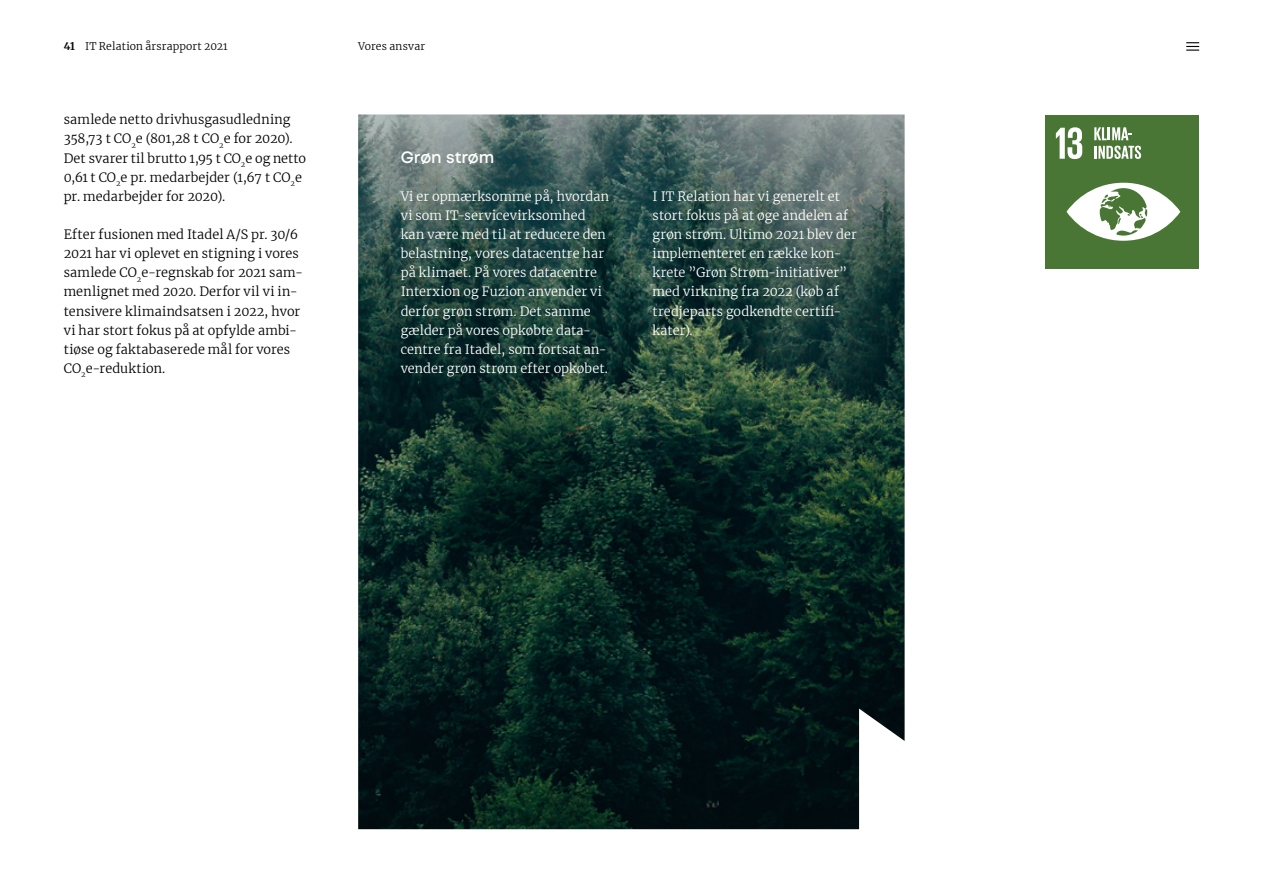
<style>
.page{position:relative;width:1263px;height:893px;background:#fff}
.page>*{position:absolute;margin:0;border:0;box-sizing:border-box;transform-origin:0 0}
.t1{font:600 16.5px "Mont";color:#fff}
.t2{font:300 12.75px/19.2px "Merriweather";letter-spacing:.005em;color:#fff}
.t3{font:300 12.75px/19px "Merriweather";letter-spacing:.005em;color:#000}
.t4{font:300 10.5px "Merriweather";letter-spacing:.015em;color:#000}
.s1{font-weight:700}
</style>
<div class="page">
<img style="left:358px;top:114px;width:546px;height:715px">
<div style="left:1045px;top:115px;width:154px;height:154px;background:#4a7635"></div>
<svg style="left:1056px;top:127px;width:26px;height:32px"></svg>
<svg style="left:1066px;top:183px;width:114px;height:58px"></svg>
<svg style="left:1094px;top:127px;width:38px;height:13px"></svg>
<svg style="left:1094px;top:146px;width:47px;height:13px"></svg>
<svg style="left:1186px;top:42px;width:13px;height:9px"></svg>
<p class="t4" style="left:64px;top:39px;width:165px"><span class="s1">41</span> IT Relation årsrapport 2021</p>
<p class="t4" style="left:358px;top:39px;width:69px">Vores ansvar</p>
<p class="t3" style="left:64px;top:110px;width:244px">samlede netto drivhusgasudledning 358,73 t CO<sub>2</sub>e (801,28 t CO<sub>2</sub>e for 2020).<br>Det svarer til brutto 1,95 t CO<sub>2</sub>e og netto 0,61 t CO<sub>2</sub>e pr. medarbejder (1,67 t CO<sub>2</sub>e pr. medarbejder for 2020).</p>
<p class="t3" style="left:64px;top:225px;width:241px">Efter fusionen med Itadel A/S pr. 30/6<br>2021 har vi oplevet en stigning i vores samlede CO<sub>2</sub>e-regnskab for 2021 sam&shy;menlignet med 2020. Derfor vil vi in&shy;tensivere klimaindsatsen i 2022, hvor vi har stort fokus på at opfylde ambi&shy;tiøse og faktabaserede mål for vores CO<sub>2</sub>e-reduktion.</p>
<p class="t1" style="left:401px;top:146px;width:95px">Grøn strøm</p>
<p class="t2" style="left:401px;top:186px;width:210px">Vi er opmærksomme på, hvordan vi som IT-servicevirksomhed kan være med til at reducere den belastning, vores datacentre har på klimaet. På vores datacentre<br>Interxion og Fuzion anvender vi derfor grøn strøm. Det samme gælder på vores opkøbte data&shy;centre fra Itadel, som fortsat an&shy;vender grøn strøm efter opkøbet.</p>
<p class="t2" style="left:653px;top:186px;width:206px">I IT Relation har vi generelt et stort fokus på at øge andelen af grøn strøm. Ultimo 2021 blev der implementeret en række kon&shy;krete ”Grøn Strøm-initiativer” med virkning fra 2022 (køb af tredjeparts godkendte certifi&shy;kater).</p>
</div>
